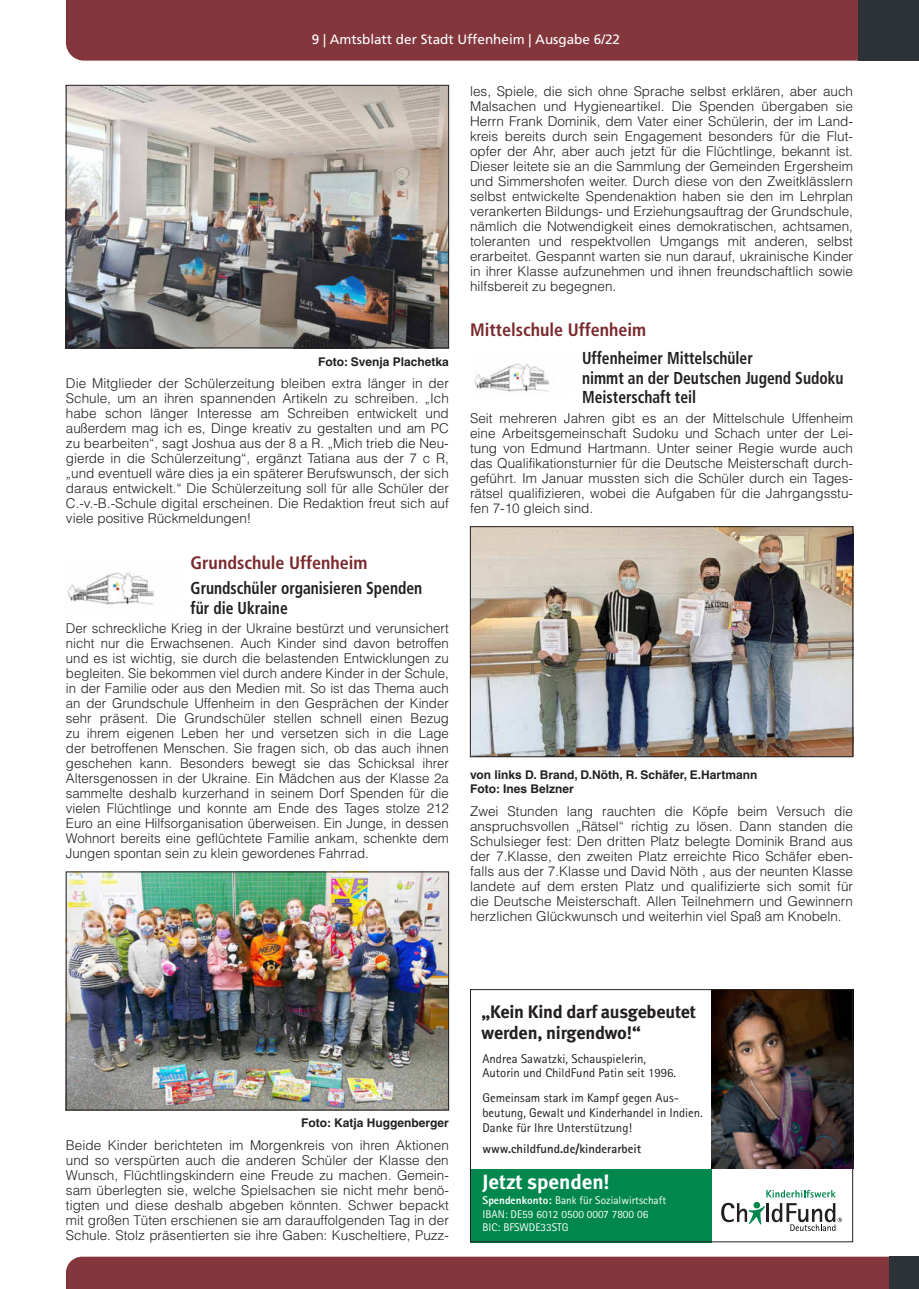
<style>
.page{position:relative;width:919px;height:1289px;background:#fff}
.page>*{position:absolute;margin:0;border:0;box-sizing:border-box;transform-origin:0 0}
.t1{font:20.55px "Meta Bold LF";color:#fff}
.t2{font:18px/21.6px "Meta Bold LF";letter-spacing:-.01em;color:#231f20}
.t3{font:700 condensed 18px "Frutiger LT";color:#7a2a2d}
.t4{font:700 condensed 17.25px/19.5px "Frutiger LT";color:#231f20;scale:.9 1}
.t5{font:300 13.5px/15px "Helvetica LT";color:#231f20;text-align:justify}
.t6{font:13.5px "Frutiger LT";color:#fff}
.t7{font:12.6px/14.9px "Rotis Sans Serif";color:#231f20}
.t8{font:700 12.6px "Rotis Sans Serif";color:#231f20}
.t9{font:700 12px/13.5px "Helvetica LT";color:#231f20}
.t10{font:11.1px/13.4px "Rotis Sans Serif";color:#fff}
.s1{font-weight:800}
</style>
<div class="page">
<div style="left:889px;top:1256px;width:29px;height:32px;background:#2c3235"></div>
<div style="left:66px;top:0;width:792px;height:61px;background:#83363c"></div>
<div style="left:858px;top:0;width:60px;height:61px;background:#2c3235"></div>
<img style="left:68px;top:87px;width:379px;height:259px">
<div style="left:66px;top:85px;width:383px;height:263px;border:1px solid #231f20"></div>
<img style="left:67px;top:572px;width:87px;height:33px">
<img style="left:68px;top:873px;width:379px;height:235px">
<div style="left:66px;top:871px;width:383px;height:239px;border:1px solid #231f20"></div>
<img style="left:474px;top:362px;width:76px;height:30px">
<img style="left:472px;top:528px;width:379px;height:227px">
<div style="left:470px;top:526px;width:383px;height:231px;border:1px solid #231f20"></div>
<div style="left:470px;top:1168px;width:241px;height:74px;background:#00874d"></div>
<svg style="left:721px;top:1189px;width:121px;height:41px"></svg>
<img style="left:711px;top:991px;width:140px;height:177px">
<div style="left:66px;top:1256px;width:823px;height:32px;background:#83363c"></div>
<div style="left:470px;top:989px;width:383px;height:253px;border:1px solid #231f20"></div>
<p class="t6" style="left:312px;top:32px;width:310px">9 | Amtsblatt der Stadt Uffenheim | Ausgabe 6/22</p>
<p class="t9" style="left:318px;top:355px;width:132px">Foto: Svenja Plachetka</p>
<p class="t5" style="left:66px;top:376px;width:384px">Die Mitglieder der Schülerzeitung bleiben extra länger in der Schule, um an ihren spannenden Artikeln zu schreiben. „Ich habe schon länger Interesse am Schreiben entwickelt und außerdem mag ich es, Dinge kreativ zu gestalten und am PC zu bearbeiten“, sagt Joshua aus der 8 a R. „Mich trieb die Neu&shy;gierde in die Schülerzeitung“, ergänzt Tatiana aus der 7 c R, „und eventuell wäre dies ja ein späterer Berufswunsch, der sich daraus entwickelt.“ Die Schülerzeitung soll für alle Schüler der C.-v.-B.-Schule digital erscheinen. Die Redaktion freut sich auf viele positive Rückmeldungen!</p>
<h2 class="t3" style="left:191px;top:552px;width:178px">Grundschule Uffenheim</h2>
<p class="t4" style="left:191px;top:578px;width:259px">Grundschüler organisieren Spenden für die Ukraine</p>
<p class="t5" style="left:66px;top:621px;width:384px">Der schreckliche Krieg in der Ukraine bestürzt und verunsichert nicht nur die Erwachsenen. Auch Kinder sind davon betroffen und es ist wichtig, sie durch die belastenden Entwicklungen zu begleiten. Sie bekommen viel durch andere Kinder in der Schule, in der Familie oder aus den Medien mit. So ist das Thema auch an der Grundschule Uffenheim in den Gesprächen der Kinder sehr präsent. Die Grundschüler stellen schnell einen Bezug zu ihrem eigenen Leben her und versetzen sich in die Lage der betroffenen Menschen. Sie fragen sich, ob das auch ihnen geschehen kann. Besonders bewegt sie das Schicksal ihrer Altersgenossen in der Ukraine. Ein Mädchen aus der Klasse 2a sammelte deshalb kurzerhand in seinem Dorf Spenden für die vielen Flüchtlinge und konnte am Ende des Tages stolze 212<br>Euro an eine Hilfsorganisation überweisen. Ein Junge, in dessen Wohnort bereits eine geflüchtete Familie ankam, schenkte dem Jungen spontan sein zu klein gewordenes Fahrrad.</p>
<p class="t5" style="left:470px;top:83px;width:384px">les, Spiele, die sich ohne Sprache selbst erklären, aber auch Malsachen und Hygieneartikel. Die Spenden übergaben sie Herrn Frank Dominik, dem Vater einer Schülerin, der im Land&shy;kreis bereits durch sein Engagement besonders für die Flut&shy;opfer der Ahr, aber auch jetzt für die Flüchtlinge, bekannt ist.<br>Dieser leitete sie an die Sammlung der Gemeinden Ergersheim und Simmershofen weiter. Durch diese von den Zweitklässlern selbst entwickelte Spendenaktion haben sie den im Lehrplan verankerten Bildungs- und Erziehungsauftrag der Grundschule, nämlich die Notwendigkeit eines demokratischen, achtsamen, toleranten und respektvollen Umgangs mit anderen, selbst erarbeitet. Gespannt warten sie nun darauf, ukrainische Kinder in ihrer Klasse aufzunehmen und ihnen freundschaftlich sowie hilfsbereit zu begegnen.</p>
<h2 class="t3" style="left:470px;top:319px;width:178px">Mittelschule Uffenheim</h2>
<p class="t4" style="left:582px;top:348px;width:292px">Uffenheimer Mittelschüler<br>nimmt an der Deutschen Jugend Sudoku<br>Meisterschaft teil</p>
<p class="t5" style="left:470px;top:410px;width:384px">Seit mehreren Jahren gibt es an der Mittelschule Uffenheim eine Arbeitsgemeinschaft Sudoku und Schach unter der Lei&shy;tung von Edmund Hartmann. Unter seiner Regie wurde auch das Qualifikationsturnier für die Deutsche Meisterschaft durch&shy;geführt. Im Januar mussten sich die Schüler durch ein Tages&shy;rätsel qualifizieren, wobei die Aufgaben für die Jahrgangsstu&shy;fen 7-10 gleich sind.</p>
<p class="t9" style="left:470px;top:768px;width:289px">von links D. Brand, D.Nöth, R. Schäfer, E.Hartmann<br>Foto: Ines Belzner</p>
<p class="t5" style="left:470px;top:803px;width:384px">Zwei Stunden lang rauchten die Köpfe beim Versuch die anspruchsvollen „Rätsel“ richtig zu lösen. Dann standen die Schulsieger fest: Den dritten Platz belegte Dominik Brand aus der 7.Klasse, den zweiten Platz erreichte Rico Schäfer eben&shy;falls aus der 7.Klasse und David Nöth , aus der neunten Klasse landete auf dem ersten Platz und qualifizierte sich somit für die Deutsche Meisterschaft. Allen Teilnehmern und Gewinnern herzlichen Glückwunsch und weiterhin viel Spaß am Knobeln.</p>
<p class="t9" style="left:301px;top:1115px;width:149px">Foto: Katja Huggenberger</p>
<p class="t5" style="left:66px;top:1137px;width:384px">Beide Kinder berichteten im Morgenkreis von ihren Aktionen und so verspürten auch die anderen Schüler der Klasse den Wunsch, Flüchtlingskindern eine Freude zu machen. Gemein&shy;sam überlegten sie, welche Spielsachen sie nicht mehr benö&shy;tigten und diese deshalb abgeben könnten. Schwer bepackt mit großen Tüten erschienen sie am darauffolgenden Tag in der Schule. Stolz präsentierten sie ihre Gaben: Kuscheltiere, Puzz-</p>
<h2 class="t2" style="left:481px;top:1000px;width:216px">„Kein Kind darf ausgebeutet werden, nirgendwo!“</h2>
<p class="t7" style="left:482px;top:1050px;width:195px">Andrea Sawatzki, Schauspielerin,<br>Autorin und ChildFund Patin seit 1996.</p>
<p class="t7" style="left:482px;top:1090px;width:222px">Gemeinsam stark im Kampf gegen Aus&shy;beutung, Gewalt und Kinderhandel in Indien.<br>Danke für Ihre Unterstützung!</p>
<p class="t8" style="left:482px;top:1140px;width:160px">www.childfund.de/kinderarbeit</p>
<h1 class="t1" style="left:482px;top:1169px;width:129px">Jetzt spenden!</h1>
<p class="t10" style="left:482px;top:1193px;width:185px"><span class="s1">Spendenkonto:</span> Bank für Sozialwirtschaft<br>IBAN: DE59 6012 0500 0007 7800 06<br>BIC: BFSWDE33STG</p>
</div>
